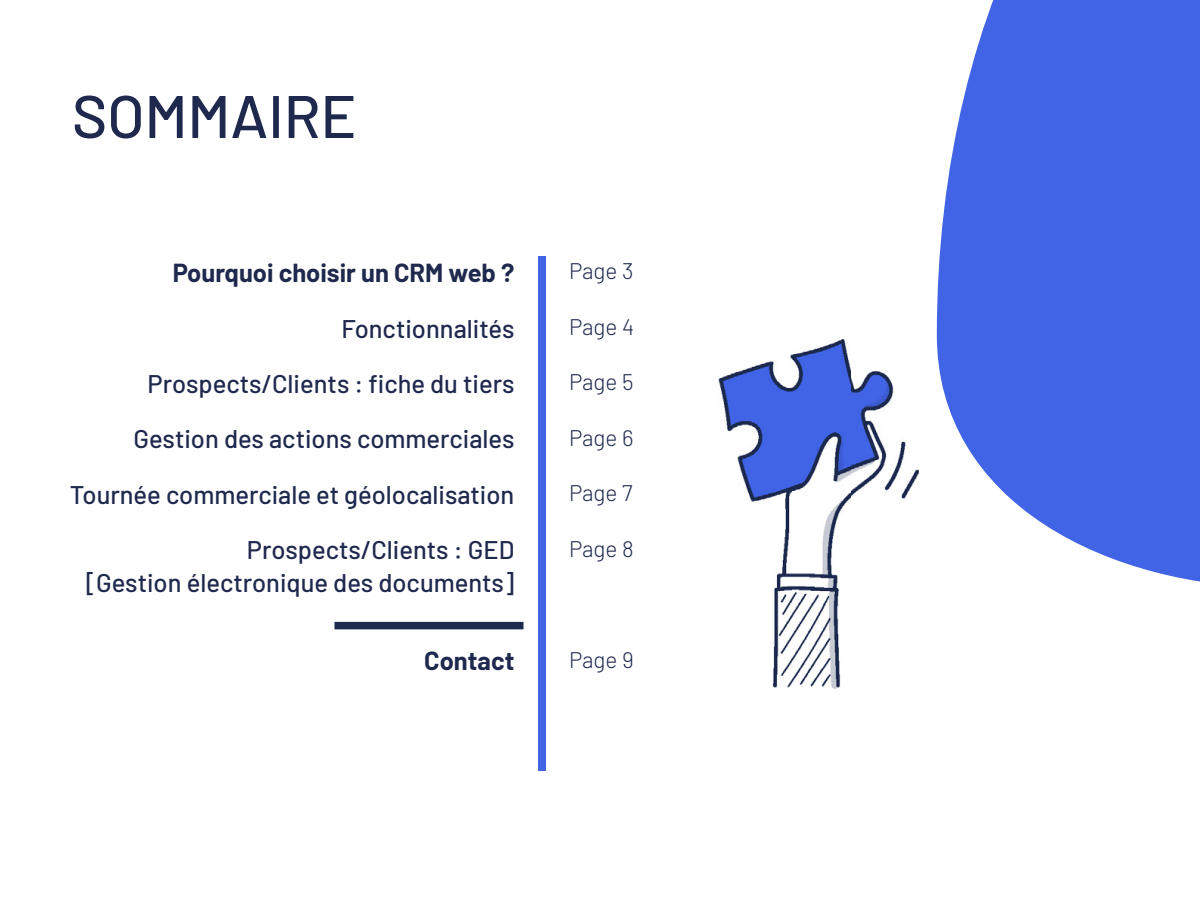
<style>
.page{position:relative;width:1200px;height:900px;background:#fff}
.page>*{position:absolute;margin:0;border:0;box-sizing:border-box;transform-origin:0 0}
.t1{font:500 60px "Barlow";color:#1f294e}
.t2{font:500 25.5px/55.5px "Barlow";color:#1f294e;text-align:right}
.t3{font:700 25.5px "Barlow";color:#1f294e}
.t4{font:300 22.5px "Barlow";color:#1f294e}
</style>
<div class="page">
<div style="left:538px;top:257px;width:8px;height:514px;background:#4164e6"></div>
<img style="left:719px;top:340px;width:133px;height:349px">
<img style="left:852px;top:370px;width:67px;height:129px">
<svg style="left:937px;top:0;width:263px;height:582px;fill:#4164e6"></svg>
<div style="left:334px;top:622px;width:190px;height:7px;background:#1c2a4e"></div>
<h1 class="t1" style="left:72px;top:73px;width:286px">SOMMAIRE</h1>
<p class="t3" style="left:173px;top:254px;width:343px">Pourquoi choisir un CRM web ?</p>
<p class="t2" style="left:70px;top:299px;width:446px">Fonctionnalités<br>Prospects/Clients : fiche du tiers<br>Gestion des actions commerciales<br>Tournée commerciale et géolocalisation<br>Prospects/Clients : GED</p>
<p class="t2" style="left:86px;top:553px;width:429px">[Gestion électronique des documents]</p>
<p class="t3" style="left:424px;top:642px;width:92px">Contact</p>
<p class="t4" style="left:569px;top:255px;width:66px">Page 3</p>
<p class="t4" style="left:569px;top:310px;width:67px">Page 4</p>
<p class="t4" style="left:569px;top:366px;width:66px">Page 5</p>
<p class="t4" style="left:569px;top:421px;width:66px">Page 6</p>
<p class="t4" style="left:569px;top:477px;width:65px">Page 7</p>
<p class="t4" style="left:569px;top:532px;width:66px">Page 8</p>
<p class="t4" style="left:569px;top:643px;width:66px">Page 9</p>
</div>
